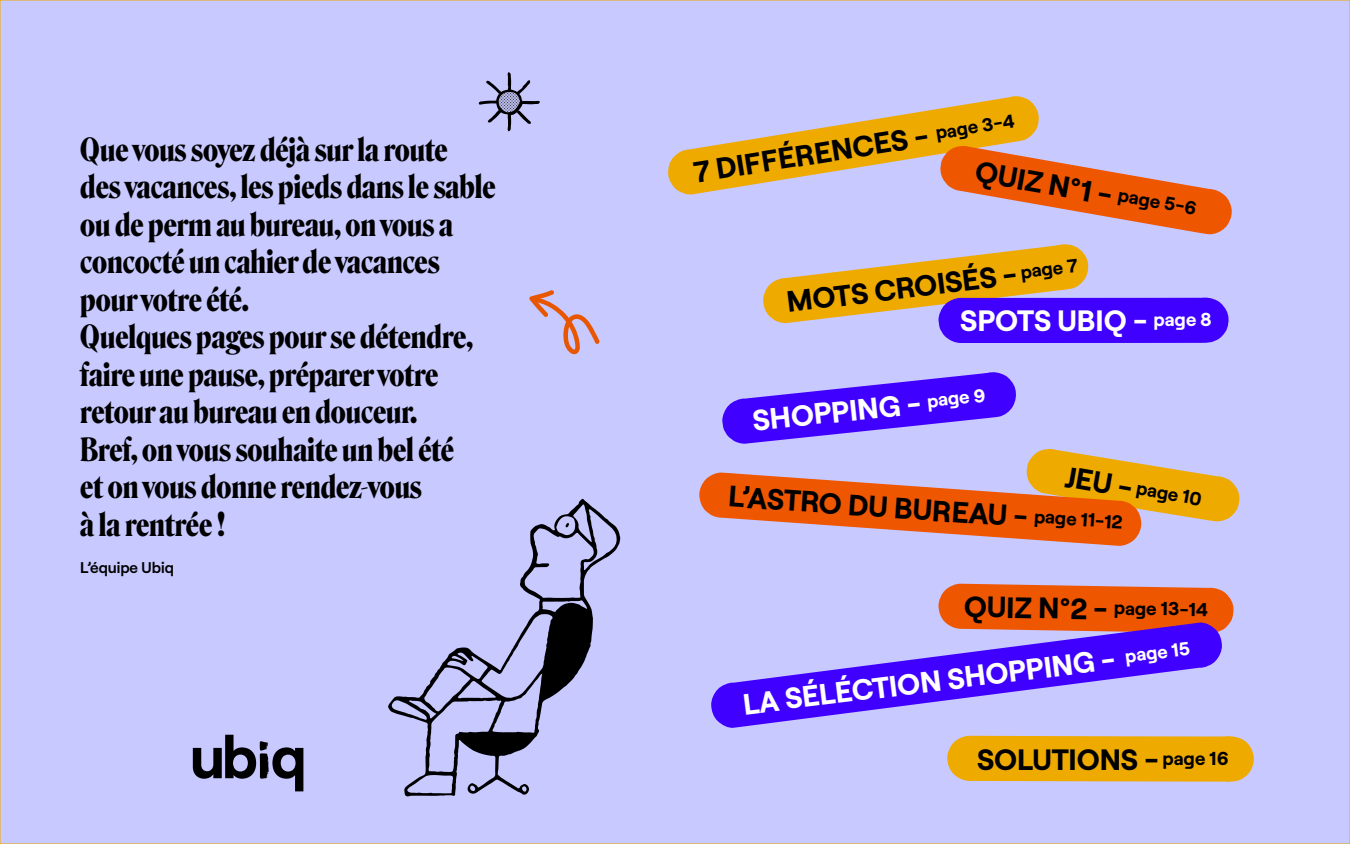
<style>
.page{position:relative;width:1350px;height:844px;background:#c8c9ff}
.page>*{position:absolute;margin:0;border:0;box-sizing:border-box;transform-origin:0 0}
.t1{font:700 condensed 31.25px/37.5px "Roslindale Display";color:#000}
.t2{font:700 29.44px "Roobert";color:#000}
.t3{font:700 29.44px "Roobert";color:#fff}
.t4{font:700 18.75px "Roobert";color:#000}
.t5{font:600 15.5px "Roobert";color:#000}
.s1{font-size:29.44px}
</style>
<div class="page">
<svg style="left:193px;top:735px;width:110px;height:56px"></svg>
<svg style="left:388px;top:499px;width:232px;height:298px"></svg>
<svg style="left:566px;top:523px;width:3px;height:4px"></svg>
<svg style="left:459px;top:733px;width:76px;height:22px"></svg>
<svg style="left:540px;top:604px;width:51px;height:95px"></svg>
<svg style="left:529px;top:290px;width:71px;height:64px"></svg>
<svg style="left:668px;top:96px;width:564px;height:138px"></svg>
<svg style="left:947px;top:735px;width:307px;height:46px;background:#ecab0e"></svg>
<svg style="left:763px;top:244px;width:466px;height:99px"></svg>
<svg style="left:699px;top:372px;width:541px;height:174px"></svg>
<svg style="left:938px;top:583px;width:296px;height:47px;background:#ea611a"></svg>
<svg style="left:711px;top:622px;width:511px;height:106px"></svg>
<svg style="left:478px;top:72px;width:62px;height:59px"></svg>
<p class="t1" style="left:80px;top:129px;width:417px">Que vous soyez déjà sur la route des vacances, les pieds dans le sable ou de perm au bureau, on vous a concocté un cahier de vacances pour votre été.<br>Quelques pages pour se détendre, faire une pause, préparer votre retour au bureau en douceur.<br>Bref, on vous souhaite un bel été<br>et on vous donne rendez-vous<br>à la rentrée !</p>
<p class="t5" style="left:80px;top:556px;width:95px">L’équipe Ubiq</p>
<p class="t2" style="left:690px;top:150px;width:327px;rotate:-9deg">7 DIFFÉRENCES - <sup>page</sup> <sup>3-4</sup></p>
<p class="t2" style="left:980px;top:148px;width:226px;rotate:10deg">QUIZ N°1 - <sup>page</sup> <sup>5-6</sup></p>
<p class="t2" style="left:784px;top:279px;width:294px;rotate:-7deg">MOTS CROISÉS - <sup>page</sup> <sup>7</sup></p>
<p class="t3" style="left:960px;top:298px;width:253px">SPOTS UBIQ - <sup>page</sup> <sup>8</sup></p>
<p class="t3" style="left:750px;top:398px;width:233px;rotate:-6deg">SH OPPING - <sup>page</sup> <sup>9</sup></p>
<p class="t4" style="left:1068px;top:461px;width:137px;rotate:10deg"><span class="s1">JEU -</span> page 10</p>
<p class="t2" style="left:730px;top:473px;width:395px;rotate:4deg">L’A STRO DU BUREAU - <sup>page</sup> <sup>11-12</sup></p>
<p class="t4" style="left:964px;top:591px;width:246px;rotate:1deg"><span class="s1">QUIZ N°2 -</span> page 13-14</p>
<p class="t3" style="left:740px;top:681px;width:452px;rotate:-7deg">LA SÉLÉCTION SH OPPING - <sup>page</sup> <sup>15</sup></p>
<p class="t2" style="left:977px;top:737px;width:253px">SOLUTIONS - <sup>page</sup> <sup>16</sup></p>
</div>
